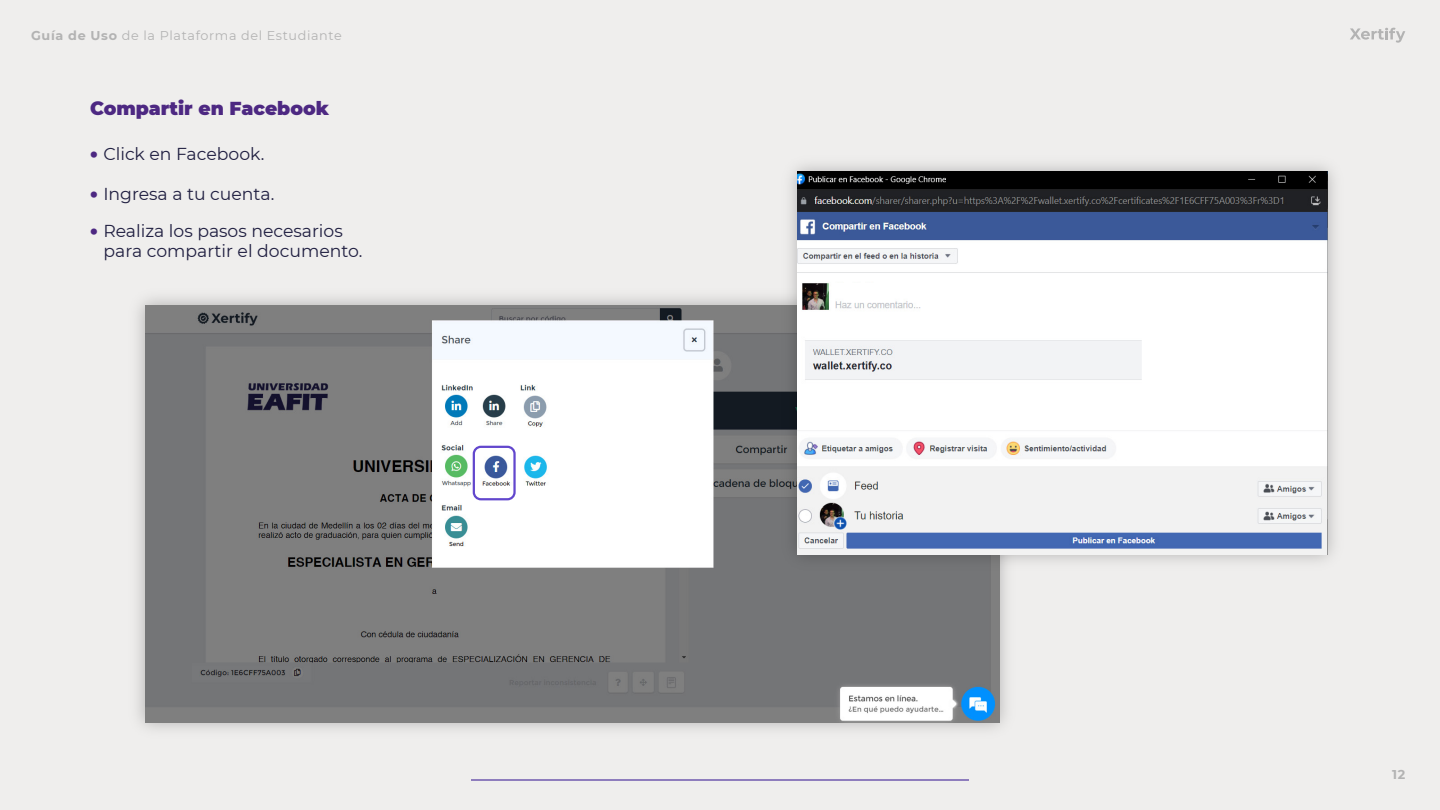
<style>
.page{position:relative;width:1440px;height:810px;background:#efeeed}
.page>*{position:absolute;margin:0;border:0;box-sizing:border-box;transform-origin:0 0}
.t1{font:900 18.75px "Montserrat";color:#4d2882}
.t2{font:17.25px/20.7px "Montserrat";color:#201f41}
.t3{font:12.75px "Montserrat";letter-spacing:.05em;color:#b3b3b3}
.t4{font:700 12.75px "Montserrat";color:#b3b3b3}
.s1{font-weight:700}
.s2{font-weight:900;font-size:18.75px;color:#4d2882}
</style>
<div class="page">
<svg style="left:1350px;top:28px;width:55px;height:15px"></svg>
<hr style="left:471px;top:779px;width:498px;height:2px;background:#8e7dbd">
<img style="left:137px;top:297px;width:870px;height:433px">
<img style="left:145px;top:306px;width:854px;height:416px">
<div style="left:473px;top:446px;width:43px;height:54px;border:2px solid #6247cd;border-radius:7px"></div>
<div style="left:323px;top:595px;width:220px;height:17px;background:#7f7f7f"></div>
<div style="left:461px;top:624px;width:160px;height:17px;background:#7f7f7f"></div>
<div style="left:737px;top:344px;width:201px;height:39px;background:#747577"></div>
<img style="left:775px;top:164px;width:560px;height:413px">
<img style="left:798px;top:172px;width:529px;height:383px">
<div style="left:834px;top:283px;width:58px;height:12px;background:#fff"></div>
<p class="t3" style="left:31px;top:26px;width:312px"><span class="s1">Guía de Uso</span> de la Plataforma del Estudiante</p>
<p class="t1" style="left:90px;top:94px;width:241px">Compartir en Facebook</p>
<p class="t2" style="left:90px;top:143px;width:176px"><span class="s2">•</span> Click en Facebook.</p>
<p class="t2" style="left:90px;top:183px;width:186px"><span class="s2">•</span> Ingresa a tu cuenta.</p>
<p class="t2" style="left:104px;top:220px;width:260px;text-indent:-14px"><span class="s2">•</span> Realiza los pasos necesarios para compartir el documento.</p>
<p class="t4" style="left:1392px;top:766px;width:15px">12</p>
</div>
